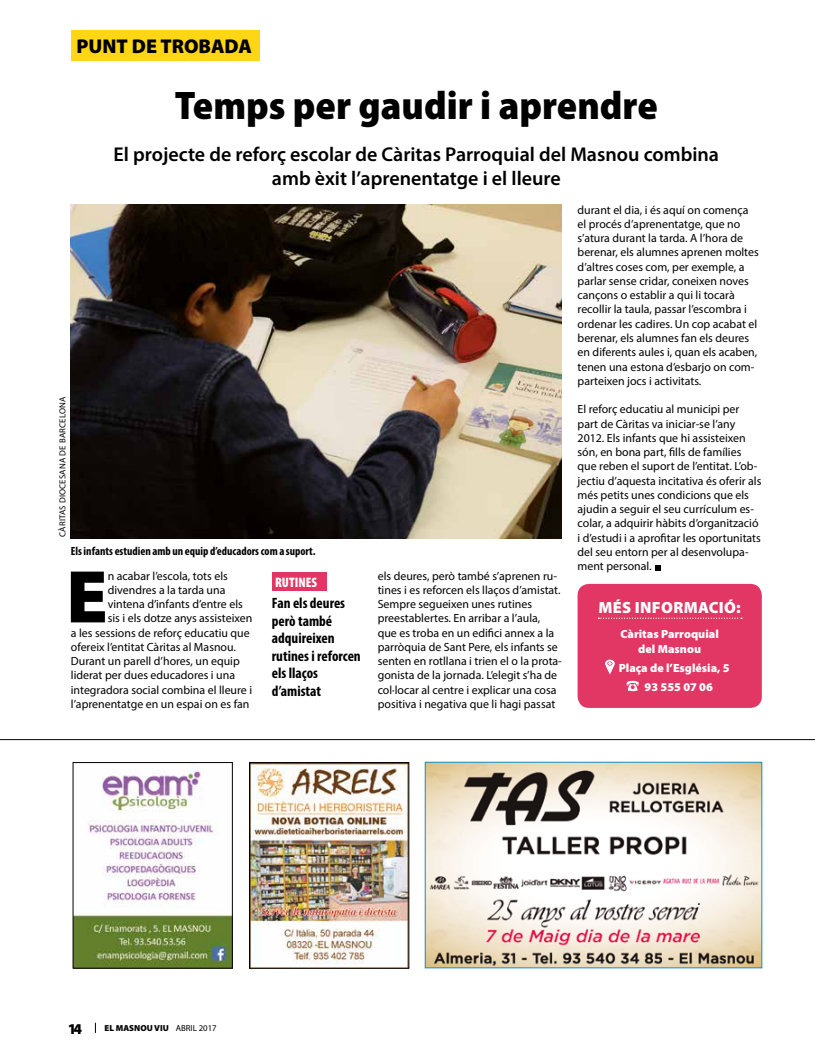
<style>
.page{position:relative;width:815px;height:1053px;background:#fff}
.page>*{position:absolute;margin:0;border:0;box-sizing:border-box;transform-origin:0 0}
.t1{font:900 75.25px "Myriad Pro";color:#000}
.t2{font:900 semi-condensed 40px "Myriad Pro";color:#000}
.t3{font:600 20px/24px "Myriad Pro";color:#000;text-align:center}
.t4{font:900 20px "Myriad Pro";color:#000}
.t5{font:900 16.25px "Myriad Pro";letter-spacing:.02em;color:#fff}
.t6{font:700 condensed 15px/17.5px "Myriad Pro";color:#000}
.t7{font:900 15px "Myriad Pro";color:#000}
.t8{font:900 condensed 13.75px "Myriad Pro";color:#fff}
.t9{font:11.88px/14.2px "Myriad Pro";color:#000}
.t10{font:900 11.88px/14.2px "Myriad Pro";color:#fff;text-align:center}
.t11{font:700 condensed 11.88px "Myriad Pro";color:#000}
.t12{font:8.75px "Myriad Pro";letter-spacing:.02em;color:#000}
.t13{font:900 8.75px "Myriad Pro";color:#000}
.s1{font-weight:400}
</style>
<div class="page">
<hr style="left:0;top:739px;width:815px;height:1px;background:#000">
<div style="left:71px;top:30px;width:189px;height:31px;background:#ffd613"></div>
<img style="left:71px;top:205px;width:491px;height:333px">
<div style="left:578px;top:584px;width:184px;height:124px;background:#e23764;border-radius:12px"></div>
<svg style="left:605px;top:659px;width:10px;height:15px"></svg>
<svg style="left:626px;top:680px;width:13px;height:11px"></svg>
<svg style="left:598px;top:617px;width:144px;height:1px"></svg>
<svg style="left:656px;top:565px;width:5px;height:5px"></svg>
<div style="left:272px;top:572px;width:55px;height:19px;background:#e23764"></div>
<img style="left:75px;top:770px;width:156px;height:196px">
<div style="left:73px;top:762px;width:160px;height:206px;border:1px solid #000"></div>
<img style="left:251px;top:764px;width:156px;height:202px">
<div style="left:249px;top:762px;width:160px;height:206px;border:1px solid #000"></div>
<img style="left:427px;top:763px;width:333px;height:203px">
<div style="left:425px;top:761px;width:337px;height:207px;border:1px solid #138ccd"></div>
<h3 class="t4" style="left:77px;top:33px;width:177px">PUNT DE TROBADA</h3>
<h2 class="t2" style="left:175px;top:83px;width:484px">Temps per gaudir i aprendre</h2>
<h3 class="t3" style="left:114px;top:142px;width:607px">El projecte de reforç escolar de Càritas Parroquial del Masnou combina amb èxit l’aprenentatge i el lleure</h3>
<p class="t12" style="left:57px;top:537px;width:142px;rotate:-90deg">CÀRITAS DIOCESANA DE BARCELONA</p>
<p class="t11" style="left:71px;top:544px;width:246px">Els infants estudien amb un equip d’educadors com a suport.</p>
<h1 class="t1" style="left:66px;top:546px;width:43px">E</h1>
<p class="t9" style="left:108px;top:568px;width:122px">n acabar l’escola, tots els</p>
<p class="t9" style="left:108px;top:582px;width:119px">divendres a la tarda una</p>
<p class="t9" style="left:108px;top:596px;width:137px">vintena d’infants d’entre els</p>
<p class="t9" style="left:108px;top:611px;width:146px">sis i els dotze anys assisteixen</p>
<p class="t9" style="left:71px;top:625px;width:180px">a les sessions de reforç educatiu que</p>
<p class="t9" style="left:71px;top:639px;width:167px">ofereix l’entitat Càritas al Masnou.</p>
<p class="t9" style="left:71px;top:653px;width:170px">Durant un parell d’hores, un equip</p>
<p class="t9" style="left:71px;top:668px;width:166px">liderat per dues educadores i una</p>
<p class="t9" style="left:71px;top:682px;width:183px">integradora social combina el lleure i</p>
<p class="t9" style="left:71px;top:696px;width:180px">l’aprenentatge en un espai on es fan</p>
<p class="t8" style="left:275px;top:574px;width:43px">RUTINES</p>
<p class="t9" style="left:378px;top:568px;width:186px">els deures, però també s’aprenen ru&shy;tines i es reforcen els llaços d’amistat.<br>Sempre segueixen unes rutines preestablertes. En arribar a l’aula, que es troba en un edifici annex a la parròquia de Sant Pere, els infants se senten en rotllana i trien el o la prota&shy;gonista de la jornada. L’elegit s’ha de col·locar al centre i explicar una cosa positiva i negativa que li hagi passat</p>
<p class="t6" style="left:272px;top:594px;width:90px">Fan els deures però també adquireixen rutines i reforcen els llaços d’amistat</p>
<p class="t9" style="left:578px;top:202px;width:183px">durant el dia, i és aquí on comença el procés d’aprenentatge, que no s’atura durant la tarda. A l’hora de berenar, els alumnes aprenen moltes d’altres coses com, per exemple, a parlar sense cridar, coneixen noves cançons o establir a qui li tocarà recollir la taula, passar l’escombra i ordenar les cadires. Un cop acabat el berenar, els alumnes fan els deures en diferents aules i, quan els acaben, tenen una estona d’esbarjo on com&shy;parteixen jocs i activitats.</p>
<p class="t9" style="left:578px;top:402px;width:185px">El reforç educatiu al municipi per part de Càritas va iniciar-se l’any 2012. Els infants que hi assisteixen són, en bona part, fills de famílies que reben el suport de l’entitat. L’ob&shy;jectiu d’aquesta incitativa és oferir als més petits unes condicions que els ajudin a seguir el seu currículum es&shy;colar, a adquirir hàbits d’organització i d’estudi i a aprofitar les oportunitats del seu entorn per al desenvolupa&shy;ment personal.</p>
<h3 class="t5" style="left:599px;top:596px;width:144px">MÉS INFORMACIÓ:</h3>
<p class="t10" style="left:621px;top:626px;width:100px">Càritas Parroquial del Masnou</p>
<p class="t10" style="left:645px;top:657px;width:87px;line-height:19.6px;text-align:left;text-indent:-26px">Plaça de l’Església, 5<br>93 555 07 06</p>
<p class="t7" style="left:68px;top:1018px;width:16px">14</p>
<p class="t13" style="left:105px;top:1022px;width:114px">EL MASNOU VIU <span class="s1">ABRIL 2017</span></p>
</div>
